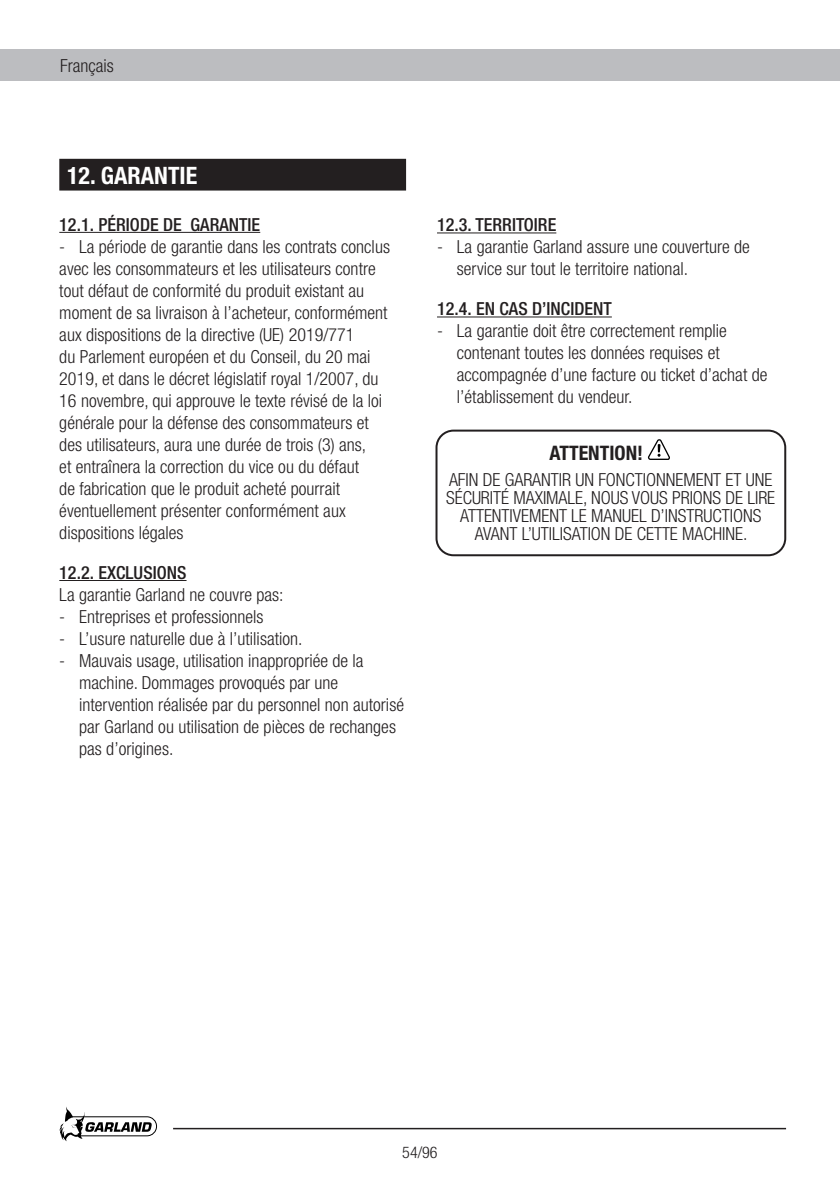
<style>
.page{position:relative;width:840px;height:1191px;background:#fff}
.page>*{position:absolute;margin:0;border:0;box-sizing:border-box;transform-origin:0 0}
.t1{font:700 condensed 24px "Helvetica Neue";color:#fff}
.t2{font:700 condensed 20px "Helvetica Neue";color:#231f20}
.t3{font:300 condensed 18px/22px "Helvetica Neue";color:#231f20}
.t4{font:500 condensed 18px "Helvetica Neue";color:#231f20}
.t5{font:300 condensed 16px "Helvetica Neue";color:#231f20}
</style>
<div class="page">
<div style="left:0;top:50px;width:839px;height:31px;background:#bcbdc0"></div>
<svg style="left:59px;top:1107px;width:98px;height:34px"></svg>
<hr style="left:173px;top:1127px;width:612px;height:2px;background:#231f20">
<hr style="left:59px;top:232px;width:201px;height:1px;background:#231f20">
<hr style="left:59px;top:580px;width:127px;height:1px;background:#231f20">
<div style="left:60px;top:160px;width:345px;height:29px;background:#231f20"></div>
<div style="left:59px;top:159px;width:347px;height:31px;border:2px solid #231f20"></div>
<hr style="left:437px;top:232px;width:119px;height:1px;background:#231f20">
<hr style="left:437px;top:316px;width:174px;height:1px;background:#231f20">
<svg style="left:647px;top:439px;width:23px;height:21px"></svg>
<div style="left:435px;top:429px;width:350px;height:127px;border:2px solid #231f20;border-radius:17px"></div>
<p class="t3" style="left:60px;top:55px;width:55px">Français</p>
<p class="t1" style="left:67px;top:161px;width:132px">12. GARANTIE</p>
<p class="t4" style="left:59px;top:213px;width:202px">12.1. PÉRIODE DE GARANTIE</p>
<p class="t3" style="left:59px;top:235px;width:332px">- La période de garantie dans les contrats conclus avec les consommateurs et les utilisateurs contre tout défaut de conformité du produit existant au moment de sa livraison à l’acheteur, conformément aux dispositions de la directive (UE) 2019/771<br>du Parlement européen et du Conseil, du 20 mai 2019, et dans le décret législatif royal 1/2007, du 16 novembre, qui approuve le texte révisé de la loi générale pour la défense des consommateurs et des utilisateurs, aura une durée de trois (3) ans,<br>et entraînera la correction du vice ou du défaut<br>de fabrication que le produit acheté pourrait éventuellement présenter conformément aux dispositions légales</p>
<p class="t4" style="left:59px;top:561px;width:129px">12.2. EXCLUSIONS</p>
<p class="t3" style="left:59px;top:583px;width:226px">La garantie Garland ne couvre pas:</p>
<p class="t3" style="left:59px;top:605px;width:206px">- Entreprises et professionnels</p>
<p class="t3" style="left:59px;top:627px;width:245px">- L’usure naturelle due à l’utilisation.</p>
<p class="t3" style="left:59px;top:649px;width:306px;text-align:center">- Mauvais usage, utilisation inappropriée de la machine. Dommages provoqués par une</p>
<p class="t3" style="left:79px;top:693px;width:326px">intervention réalisée par du personnel non autorisé par Garland ou utilisation de pièces de rechanges</p>
<p class="t3" style="left:79px;top:737px;width:96px">pas d’origines.</p>
<p class="t4" style="left:437px;top:214px;width:121px">12.3. TERRITOIRE</p>
<p class="t3" style="left:456px;top:236px;width:294px;text-indent:-20px">- La garantie Garland assure une couverture de service sur tout le territoire national.</p>
<p class="t4" style="left:437px;top:298px;width:176px">12.4. EN CAS D’INCIDENT</p>
<p class="t3" style="left:437px;top:320px;width:291px">- La garantie doit être correctement remplie</p>
<p class="t3" style="left:456px;top:342px;width:264px">contenant toutes les données requises et</p>
<p class="t3" style="left:456px;top:364px;width:312px">accompagnée d’une facture ou ticket d’achat de</p>
<p class="t3" style="left:456px;top:386px;width:177px">l’établissement du vendeur.</p>
<p class="t2" style="left:549px;top:441px;width:95px">ATTENTION!</p>
<p class="t3" style="left:446px;top:470px;width:330px;line-height:18px;text-align:center">AFIN DE GARANTIR UN FONCTIONNEMENT ET UNE SÉCURITÉ MAXIMALE, NOUS VOUS PRIONS DE LIRE ATTENTIVEMENT LE MANUEL D’INSTRUCTIONS AVANT L’UTILISATION DE CETTE MACHINE.</p>
<p class="t5" style="left:402px;top:1143px;width:37px">54/96</p>
</div>
